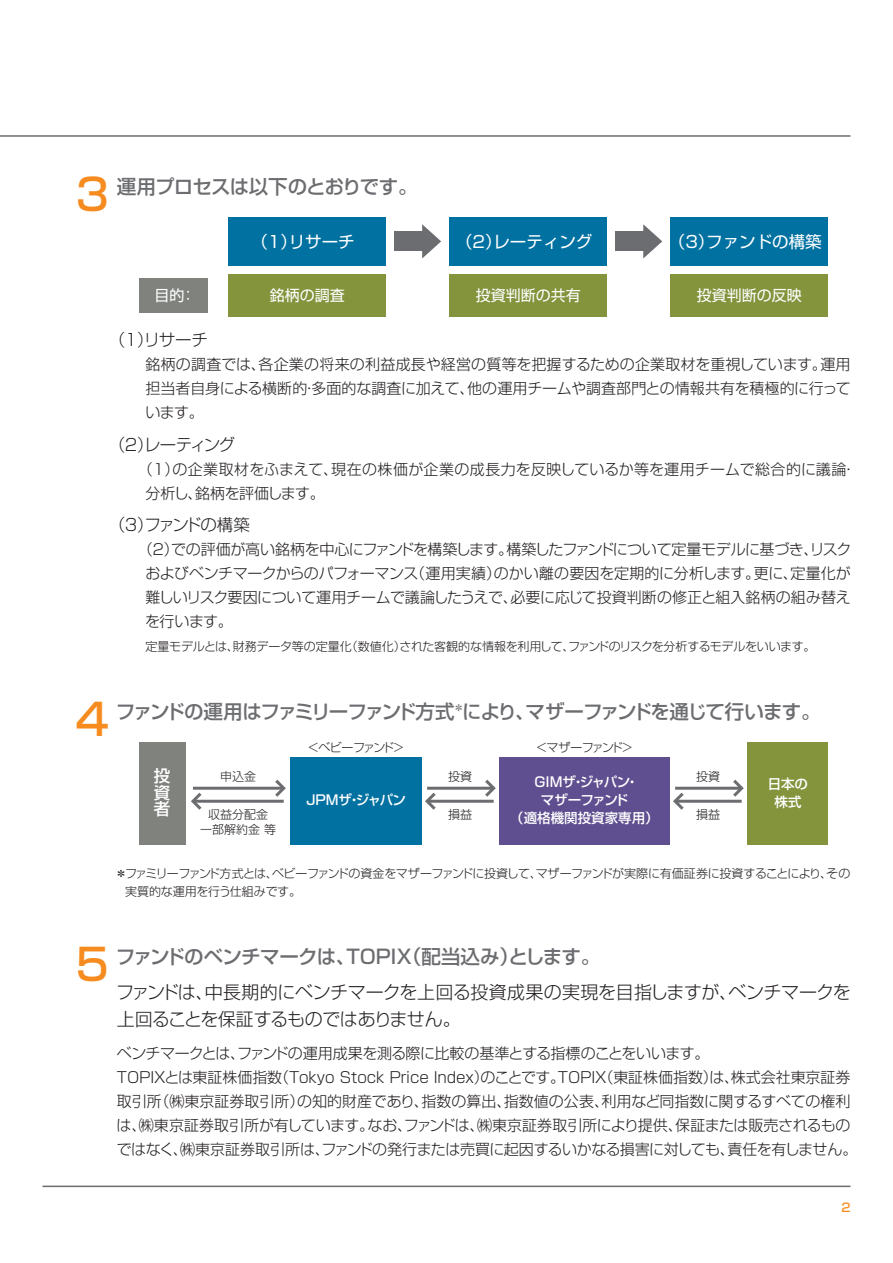
<style>
.page{position:relative;width:893px;height:1263px;background:#fff}
.page>*{position:absolute;margin:0;border:0;box-sizing:border-box;transform-origin:0 0}
.t1{font:500 43.5px "Shin Go Pr 5";color:#f68b1f}
.t2{font:500 19.5px "Shin Go Pr 5";letter-spacing:-.045em;color:#6c6d70}
.t3{font:500 19.5px "Shin Go Pr 5";letter-spacing:-.07em;color:#6c6d70}
.t4{font:300 18px/27px "Shin Go Pr 5";letter-spacing:-.02em;color:#231f20}
.t5{font:16.5px "Shin Go Pr 5";color:#fff}
.t6{font:300 16.5px "Shin Go Pr 5";letter-spacing:-.075em;color:#231f20}
.t7{font:300 16.5px "Shin Go Pr 5";letter-spacing:-.095em;color:#231f20}
.t8{font:500 16.5px/16.6px "Shin Go Pr 5";color:#fff;text-align:justify}
.t9{font:300 15px/24px "Shin Go Pr 5";letter-spacing:-.005em;color:#231f20}
.t10{font:15px "Shin Go Pr 5";color:#fff}
.t11{font:500 13.5px/18px "Shin Go Pr 5";color:#fff;text-align:center}
.t12{font:500 13.5px "Shin Go Pr 5";letter-spacing:-.075em;color:#fff}
.t13{font:300 12px/18px "Shin Go Pr 5";letter-spacing:-.03em;color:#231f20}
.t14{font:300 12px "Shin Go Pr 5";letter-spacing:-.1em;color:#231f20}
.t15{font:300 12px/15px "Shin Go Pr 5";color:#231f20;text-align:center}
.t16{font:500 12px "Shin Go Pr 5";color:#f68b1f}
</style>
<div class="page">
<hr style="left:43px;top:1185px;width:807px;height:2px;background:#6c6d70">
<hr style="left:0;top:135px;width:850px;height:2px;background:#6c6d70">
<div style="left:139px;top:743px;width:47px;height:102px;background:#7f827d"></div>
<div style="left:290px;top:757px;width:132px;height:88px;background:#0071a1"></div>
<div style="left:500px;top:757px;width:170px;height:88px;background:#604f90"></div>
<div style="left:748px;top:743px;width:80px;height:102px;background:#83943d"></div>
<hr style="left:193px;top:787px;width:90px;height:3px;background:#6c6d70">
<svg style="left:272px;top:779px;width:14px;height:21px"></svg>
<hr style="left:194px;top:800px;width:90px;height:3px;background:#6c6d70">
<svg style="left:191px;top:789px;width:14px;height:21px"></svg>
<hr style="left:427px;top:787px;width:66px;height:3px;background:#6c6d70">
<svg style="left:482px;top:779px;width:14px;height:21px"></svg>
<hr style="left:428px;top:800px;width:66px;height:3px;background:#6c6d70">
<svg style="left:425px;top:789px;width:14px;height:21px"></svg>
<hr style="left:675px;top:787px;width:66px;height:3px;background:#6c6d70">
<svg style="left:730px;top:779px;width:14px;height:21px"></svg>
<hr style="left:676px;top:800px;width:66px;height:3px;background:#6c6d70">
<svg style="left:673px;top:789px;width:14px;height:21px"></svg>
<div style="left:229px;top:217px;width:157px;height:49px;background:#0071a1"></div>
<div style="left:450px;top:217px;width:157px;height:49px;background:#0071a1"></div>
<div style="left:671px;top:217px;width:157px;height:49px;background:#0071a1"></div>
<div style="left:229px;top:274px;width:157px;height:43px;background:#83943d"></div>
<div style="left:450px;top:274px;width:157px;height:43px;background:#83943d"></div>
<div style="left:671px;top:274px;width:157px;height:43px;background:#83943d"></div>
<div style="left:139px;top:279px;width:68px;height:34px;background:#7f827d"></div>
<div style="left:394px;top:232px;width:31px;height:19px;background:#6c6d70"></div>
<svg style="left:422px;top:224px;width:19px;height:34px"></svg>
<div style="left:615px;top:232px;width:31px;height:19px;background:#6c6d70"></div>
<svg style="left:643px;top:224px;width:19px;height:34px"></svg>
<h1 class="t1" style="left:76px;top:158px;width:35px">3</h1>
<h2 class="t2" style="left:117px;top:170px;width:302px">運用プロセスは以下のとおりです。</h2>
<p class="t5" style="left:251px;top:228px;width:105px">（1）リサーチ</p>
<p class="t5" style="left:456px;top:228px;width:138px">（2）レーティング</p>
<p class="t5" style="left:669px;top:228px;width:154px">（3）ファンドの構築</p>
<p class="t10" style="left:155px;top:283px;width:43px">目的：</p>
<p class="t10" style="left:270px;top:283px;width:76px">銘柄の調査</p>
<p class="t10" style="left:476px;top:283px;width:106px">投資判断の共有</p>
<p class="t10" style="left:697px;top:283px;width:107px">投資判断の反映</p>
<p class="t6" style="left:109px;top:326px;width:101px">（１）リサーチ</p>
<p class="t9" style="left:145px;top:351px;width:707px;text-align:justify">銘柄の調査では、各企業の将来の利益成長や経営の質等を把握するための企業取材を重視しています。運用担当者自身による横断的・多面的な調査に加えて、他の運用チームや調査部門との情報共有を積極的に行っています。</p>
<p class="t6" style="left:109px;top:431px;width:128px">（２）レーティング</p>
<p class="t9" style="left:145px;top:456px;width:712px;text-indent:-8px">（１）の企業取材をふまえて、現在の株価が企業の成長力を反映しているか等を運用チームで総合的に議論・分析し、銘柄を評価します。</p>
<p class="t7" style="left:109px;top:511px;width:143px">（３）ファンドの構築</p>
<p class="t9" style="left:145px;top:536px;width:708px;text-align:justify;text-indent:-7px">（２）での評価が高い銘柄を中心にファンドを構築します。構築したファンドについて定量モデルに基づき、リスクおよびベンチマークからのパフォーマンス（運用実績）のかい離の要因を定期的に分析します。更に、定量化が難しいリスク要因について運用チームで議論したうえで、必要に応じて投資判断の修正と組入銘柄の組み替えを行います。</p>
<p class="t13" style="left:145px;top:636px;width:671px">定量モデルとは、財務データ等の定量化（数値化）された客観的な情報を利用して、ファンドのリスクを分析するモデルをいいます。</p>
<h1 class="t1" style="left:76px;top:683px;width:35px">4</h1>
<h2 class="t3" style="left:116px;top:695px;width:706px">ファンドの運用はファミリーファンド方式<sup>＊</sup>により、マザーファンドを通じて行います。</h2>
<p class="t8" style="left:154px;top:766px;width:18px">投資者</p>
<p class="t13" style="left:220px;top:766px;width:37px">申込金</p>
<p class="t15" style="left:200px;top:806px;width:77px">収益分配金<br>一部解約金 等</p>
<p class="t14" style="left:308px;top:738px;width:98px">＜ベビーファンド＞</p>
<p class="t14" style="left:536px;top:738px;width:99px">＜マザーファンド＞</p>
<p class="t12" style="left:304px;top:789px;width:104px">ＪPMザ・ジャパン</p>
<p class="t13" style="left:448px;top:766px;width:25px">投資</p>
<p class="t13" style="left:448px;top:804px;width:25px">損益</p>
<p class="t13" style="left:696px;top:766px;width:25px">投資</p>
<p class="t13" style="left:696px;top:804px;width:25px">損益</p>
<p class="t11" style="left:510px;top:772px;width:150px">GIMザ・ジャパン・<br>マザーファンド<br>（適格機関投資家専用）</p>
<p class="t11" style="left:768px;top:773px;width:42px">日本の株式</p>
<p class="t13" style="left:125px;top:863px;width:727px;text-indent:-10px">＊ファミリーファンド方式とは、ベビーファンドの資金をマザーファンドに投資して、マザーファンドが実際に有価証券に投資することにより、その実質的な運用を行う仕組みです。</p>
<h1 class="t1" style="left:76px;top:928px;width:35px">5</h1>
<h2 class="t2" style="left:116px;top:940px;width:486px">ファンドのベンチマークは、ＴＯＰＩＸ（配当込み）とします。</h2>
<p class="t4" style="left:116px;top:977px;width:736px">ファンドは、中長期的にベンチマークを上回る投資成果の実現を目指しますが、ベンチマークを上回ることを保証するものではありません。</p>
<p class="t9" style="left:117px;top:1040px;width:742px">ベンチマークとは、ファンドの運用成果を測る際に比較の基準とする指標のことをいいます。<br>TOPIXとは東証株価指数（Tokyo Stock Price Index）のことです。TOPIX（東証株価指数）は、株式会社東京証券取引所（㈱東京証券取引所）の知的財産であり、指数の算出、指数値の公表、利用など同指数に関するすべての権利は、㈱東京証券取引所が有しています。なお、ファンドは、㈱東京証券取引所により提供、保証または販売されるものではなく、㈱東京証券取引所は、ファンドの発行または売買に起因するいかなる損害に対しても、責任を有しません。</p>
<p class="t16" style="left:841px;top:1197px;width:11px">2</p>
</div>
